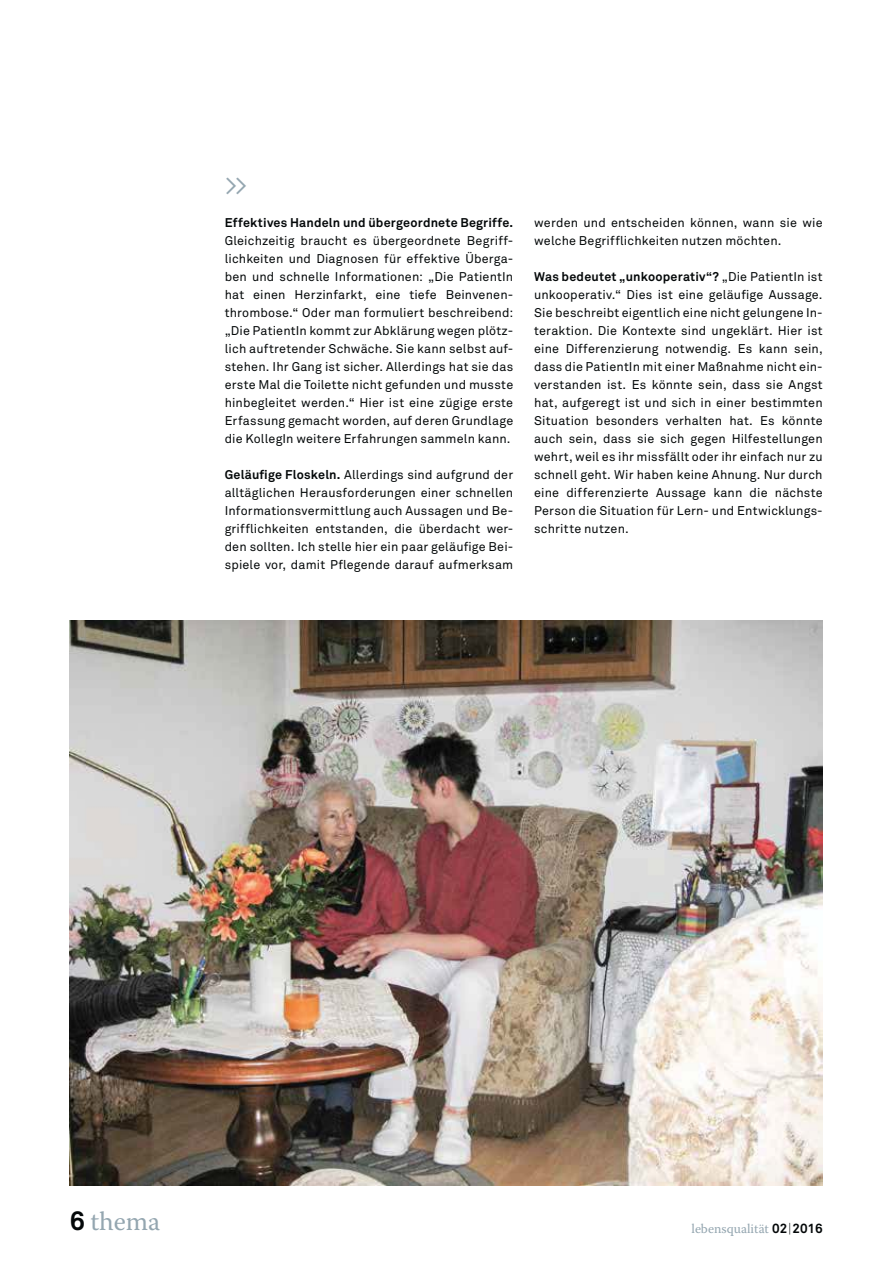
<style>
.page{position:relative;width:893px;height:1263px;background:#fff}
.page>*{position:absolute;margin:0;border:0;box-sizing:border-box;transform-origin:0 0}
.t1{font:26.55px "Warnock Pro";color:#94a6b0}
.t2{font:26.55px "Akkurat Pro";color:#94a6b0}
.t3{font:13.35px "Warnock Pro";color:#94a6b0}
.t4{font:12.6px/18px "Akkurat Pro";letter-spacing:.015em;color:#040809;text-align:justify}
.t5{font:700 12.6px "Akkurat Pro";letter-spacing:.015em;color:#040809}
.s1{font-weight:700}
.s2{font-family:"Akkurat Pro";font-weight:700;color:#040809}
.s3{font-family:"Akkurat Light Pro";color:#040809}
</style>
<div class="page">
<img style="left:70px;top:621px;width:753px;height:564px">
<h1 class="t2" style="left:225px;top:175px;width:24px">&gt;&gt;</h1>
<p class="t5" style="left:225px;top:218px;width:290px">Effektives Handeln und übergeordnete Begriffe.</p>
<p class="t4" style="left:225px;top:233px;width:290px">Gleichzeitig braucht es übergeordnete Begriff&shy;lichkeiten und Diagnosen für effektive Überga&shy;ben und schnelle Informationen: „Die PatientIn hat einen Herzinfarkt, eine tiefe Beinvenen&shy;thrombose.“ Oder man formuliert beschreibend: „Die PatientIn kommt zur Abklärung wegen plötz&shy;lich auftretender Schwäche. Sie kann selbst auf&shy;stehen. Ihr Gang ist sicher. Allerdings hat sie das erste Mal die Toilette nicht gefunden und musste hinbegleitet werden.“ Hier ist eine zügige erste Erfassung gemacht worden, auf deren Grundlage die KollegIn weitere Erfahrungen sammeln kann.</p>
<p class="t4" style="left:225px;top:467px;width:290px"><span class="s1">Geläufige Floskeln.</span> Allerdings sind aufgrund der alltäglichen Herausforderungen einer schnellen Informationsvermittlung auch Aussagen und Be&shy;grifflichkeiten entstanden, die überdacht wer&shy;den sollten. Ich stelle hier ein paar geläufige Bei&shy;spiele vor, damit Pflegende darauf aufmerksam</p>
<p class="t4" style="left:534px;top:215px;width:290px">werden und entscheiden können, wann sie wie welche Begrifflichkeiten nutzen möchten.</p>
<p class="t4" style="left:534px;top:269px;width:290px"><span class="s1">Was bedeutet „unkooperativ“?</span> „Die PatientIn ist unkooperativ.“ Dies ist eine geläufige Aussage.<br>Sie beschreibt eigentlich eine nicht gelungene In&shy;teraktion. Die Kontexte sind ungeklärt. Hier ist eine Differenzierung notwendig. Es kann sein, dass die PatientIn mit einer Maßnahme nicht ein&shy;verstanden ist. Es könnte sein, dass sie Angst hat, aufgeregt ist und sich in einer bestimmten Situation besonders verhalten hat. Es könnte auch sein, dass sie sich gegen Hilfestellungen wehrt, weil es ihr missfällt oder ihr einfach nur zu schnell geht. Wir haben keine Ahnung. Nur durch eine differenzierte Aussage kann die nächste Person die Situation für Lern- und Entwicklungs&shy;schritte nutzen.</p>
<h1 class="t1" style="left:70px;top:1211px;width:92px"><span class="s2">6</span> thema</h1>
<p class="t3" style="left:691px;top:1223px;width:133px">lebensqualität <span class="s2">02</span> <span class="s3">|</span> <span class="s2">2016</span></p>
</div>
